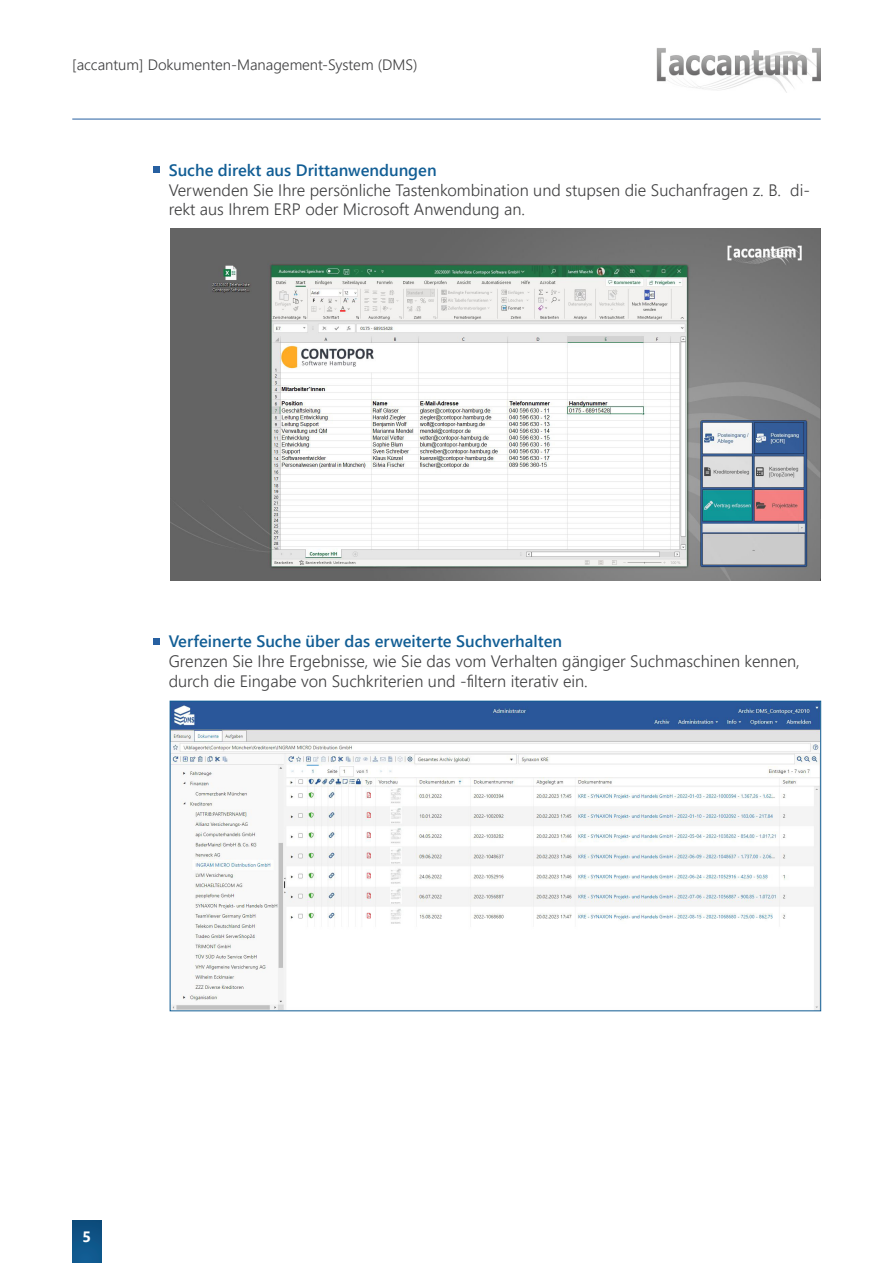
<style>
.page{position:relative;width:893px;height:1263px;background:#fff}
.page>*{position:absolute;margin:0;border:0;box-sizing:border-box;transform-origin:0 0}
.t1{font:300 16.5px/19.8px "Segoe UI";color:#3e3e3f}
.t2{font:600 16.5px "Segoe UI";color:#125e95}
.t3{font:300 15px "Segoe UI";color:#3e3e3f}
.t4{font:700 15px "Segoe UI";color:#fff}
</style>
<div class="page">
<hr style="left:72px;top:119px;width:749px;height:1px;background:#2760a1">
<div style="left:153px;top:166px;width:7px;height:7px;background:#2760a1"></div>
<div style="left:153px;top:638px;width:7px;height:6px;background:#2760a1"></div>
<div style="left:72px;top:1220px;width:29px;height:43px;background:linear-gradient(to bottom,#0c4b7b,#115e95)"></div>
<img style="left:657px;top:48px;width:164px;height:44px">
<img style="left:170px;top:229px;width:651px;height:352px">
<img style="left:172px;top:703px;width:647px;height:306px">
<p class="t3" style="left:72px;top:51px;width:347px">[accantum] Dokumenten-Management-System (DMS)</p>
<p class="t2" style="left:169px;top:154px;width:269px">Suche direkt aus Drittanwendungen</p>
<p class="t1" style="left:169px;top:178px;width:643px">Verwenden Sie Ihre persönliche Tastenkombination und stupsen die Suchanfragen z. B. di&shy;rekt aus Ihrem ERP oder Microsoft Anwendung an.</p>
<p class="t2" style="left:169px;top:626px;width:395px">Verfeinerte Suche über das erweiterte Suchverhalten</p>
<p class="t1" style="left:169px;top:650px;width:633px">Grenzen Sie Ihre Ergebnisse, wie Sie das vom Verhalten gängiger Suchmaschinen kennen, durch die Eingabe von Suchkriterien und -filtern iterativ ein.</p>
<p class="t4" style="left:82px;top:1223px;width:10px">5</p>
</div>
